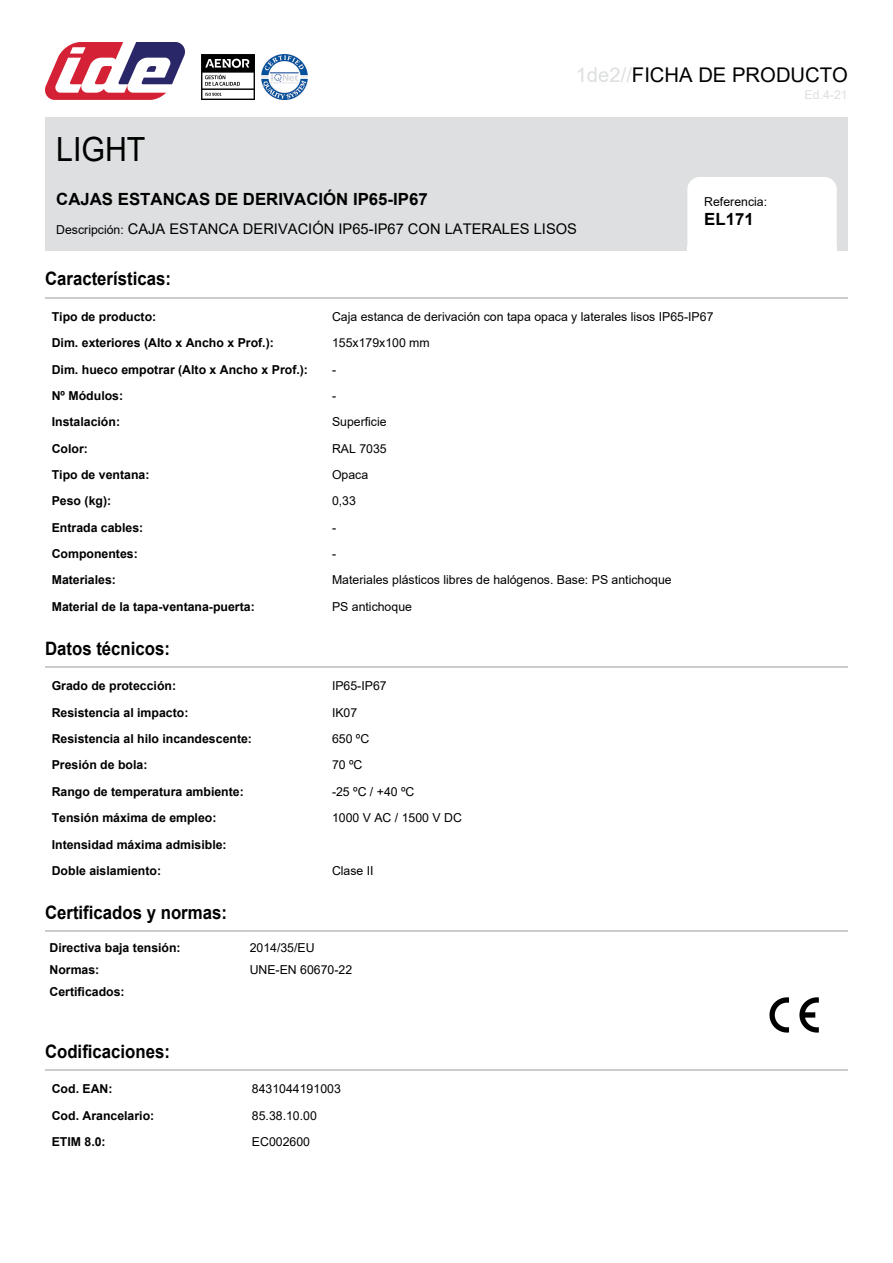
<style>
.page{position:relative;width:893px;height:1263px;background:#fff}
.page>*{position:absolute;margin:0;border:0;box-sizing:border-box;transform-origin:0 0}
.t1{font:33.3px "Arial";color:#000;scale:.91 1}
.t2{font:20.25px "Arial";color:#000}
.t3{font:700 18.45px "Arial";color:#000;scale:.91 1}
.t4{font:700 16.8px "Arial";color:#000}
.t5{font:14.7px "Arial";color:#000}
.t6{font:700 12.3px/26.4px "Arial";color:#000}
.t7{font:12.3px "Arial";color:#000}
.t8{font:12.3px "Arial";color:#dddfe0}
.s1{color:#dddfe0}
.s2{font-size:12.3px}
</style>
<div class="page">
<img style="left:45px;top:43px;width:139px;height:56px">
<img style="left:202px;top:54px;width:53px;height:45px">
<img style="left:262px;top:54px;width:45px;height:45px">
<div style="left:45px;top:117px;width:803px;height:134px;background:#dddfe0"></div>
<div style="left:687px;top:177px;width:150px;height:69px;background:#fff"></div>
<div style="left:687px;top:246px;width:150px;height:5px;background:#fff"></div>
<hr style="left:45px;top:297px;width:803px;height:1px;background:#ccc">
<hr style="left:45px;top:666px;width:803px;height:2px;background:#ccc">
<hr style="left:45px;top:931px;width:803px;height:1px;background:#ccc">
<img style="left:769px;top:997px;width:50px;height:36px">
<hr style="left:45px;top:1069px;width:803px;height:2px;background:#ccc">
<h2 class="t2" style="left:576px;top:61px;width:274px"><span class="s1">1de2//</span>FICHA DE PRODUCTO</h2>
<p class="t8" style="left:805px;top:86px;width:45px">Ed.4-21</p>
<h1 class="t1" style="left:56px;top:126px;width:100px">LIGHT</h1>
<h3 class="t4" style="left:56px;top:187px;width:373px">CAJAS ESTANCAS DE DERIVACIÓN IP65-IP67</h3>
<p class="t5" style="left:56px;top:219px;width:522px"><span class="s2">Descripción:</span> CAJA ESTANCA DERIVACIÓN IP65-IP67 CON LATERALES LISOS</p>
<p class="t7" style="left:704px;top:193px;width:64px">Referencia:</p>
<h3 class="t4" style="left:704px;top:208px;width:51px">EL171</h3>
<h3 class="t3" style="left:45px;top:265px;width:140px">Características:</h3>
<p class="t6" style="left:52px;top:303px;width:106px">Tipo de producto:</p>
<p class="t7" style="left:332px;top:308px;width:383px">Caja estanca de derivación con tapa opaca y laterales lisos IP65-IP67</p>
<p class="t6" style="left:52px;top:330px;width:224px">Dim. exteriores (Alto x Ancho x Prof.):</p>
<p class="t7" style="left:332px;top:334px;width:99px">155x179x100 mm</p>
<p class="t6" style="left:52px;top:356px;width:258px">Dim. hueco empotrar (Alto x Ancho x Prof.):</p>
<p class="t7" style="left:332px;top:361px;width:6px">-</p>
<p class="t6" style="left:52px;top:382px;width:73px">Nº Módulos:</p>
<p class="t7" style="left:332px;top:387px;width:6px">-</p>
<p class="t6" style="left:52px;top:409px;width:70px">Instalación:</p>
<p class="t7" style="left:332px;top:413px;width:56px">Superficie</p>
<p class="t6" style="left:52px;top:435px;width:38px">Color:</p>
<p class="t7" style="left:332px;top:440px;width:56px">RAL 7035</p>
<p class="t6" style="left:52px;top:462px;width:99px">Tipo de ventana:</p>
<p class="t7" style="left:332px;top:466px;width:38px">Opaca</p>
<p class="t6" style="left:52px;top:488px;width:61px">Peso (kg):</p>
<p class="t7" style="left:332px;top:492px;width:25px">0,33</p>
<p class="t6" style="left:52px;top:514px;width:93px">Entrada cables:</p>
<p class="t7" style="left:332px;top:519px;width:6px">-</p>
<p class="t6" style="left:52px;top:541px;width:88px">Componentes:</p>
<p class="t7" style="left:332px;top:545px;width:6px">-</p>
<p class="t6" style="left:52px;top:567px;width:66px">Materiales:</p>
<p class="t7" style="left:332px;top:572px;width:341px">Materiales plásticos libres de halógenos. Base: PS antichoque</p>
<p class="t6" style="left:52px;top:593px;width:204px">Material de la tapa-ventana-puerta:</p>
<p class="t7" style="left:332px;top:598px;width:81px">PS antichoque</p>
<h3 class="t3" style="left:45px;top:635px;width:139px">Datos técnicos:</h3>
<p class="t6" style="left:52px;top:673px;width:126px">Grado de protección:</p>
<p class="t7" style="left:332px;top:678px;width:56px">IP65-IP67</p>
<p class="t6" style="left:52px;top:699px;width:138px">Resistencia al impacto:</p>
<p class="t7" style="left:332px;top:704px;width:27px">IK07</p>
<p class="t6" style="left:52px;top:726px;width:202px">Resistencia al hilo incandescente:</p>
<p class="t7" style="left:332px;top:730px;width:39px">650 ºC</p>
<p class="t6" style="left:52px;top:752px;width:97px">Presión de bola:</p>
<p class="t7" style="left:332px;top:757px;width:32px">70 ºC</p>
<p class="t6" style="left:52px;top:778px;width:194px">Rango de temperatura ambiente:</p>
<p class="t7" style="left:332px;top:783px;width:84px">-25 ºC / +40 ºC</p>
<p class="t6" style="left:52px;top:805px;width:166px">Tensión máxima de empleo:</p>
<p class="t7" style="left:332px;top:809px;width:131px">1000 V AC / 1500 V DC</p>
<p class="t6" style="left:52px;top:831px;width:176px">Intensidad máxima admisible:<br>Doble aislamiento:</p>
<p class="t7" style="left:332px;top:862px;width:43px">Clase II</p>
<h3 class="t3" style="left:45px;top:899px;width:202px">Certificados y normas:</h3>
<p class="t6" style="left:50px;top:935px;width:133px">Directiva baja tensión:</p>
<p class="t7" style="left:250px;top:939px;width:66px">2014/35/EU</p>
<p class="t6" style="left:50px;top:957px;width:51px">Normas:</p>
<p class="t7" style="left:250px;top:961px;width:104px">UNE-EN 60670-22</p>
<p class="t6" style="left:50px;top:978px;width:77px">Certificados:</p>
<h3 class="t3" style="left:45px;top:1038px;width:139px">Codificaciones:</h3>
<p class="t6" style="left:52px;top:1076px;width:62px">Cod. EAN:</p>
<p class="t7" style="left:252px;top:1081px;width:90px">8431044191003</p>
<p class="t6" style="left:52px;top:1102px;width:104px">Cod. Arancelario:</p>
<p class="t7" style="left:252px;top:1107px;width:66px">85.38.10.00</p>
<p class="t6" style="left:52px;top:1129px;width:55px">ETIM 8.0:</p>
<p class="t7" style="left:252px;top:1133px;width:60px">EC002600</p>
</div>
